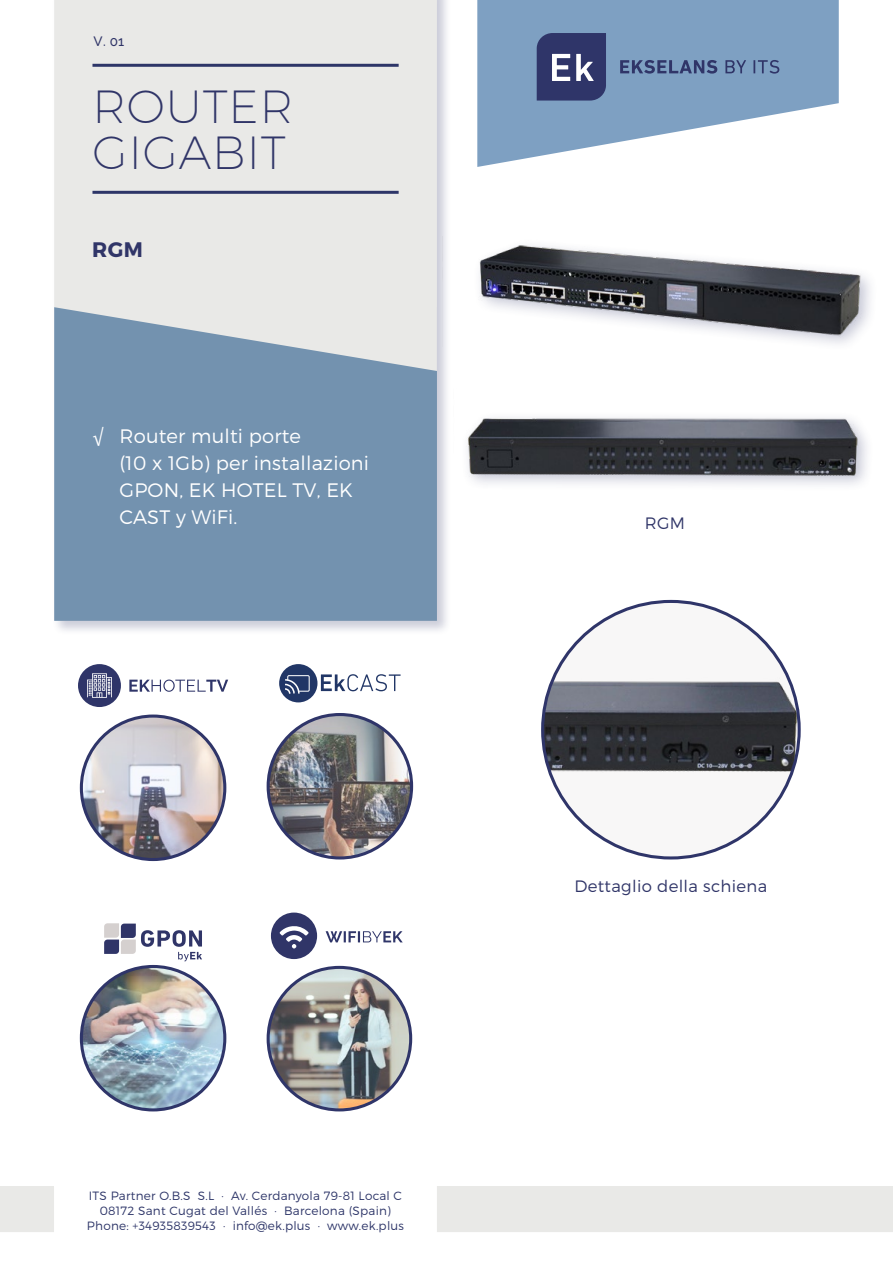
<style>
.page{position:relative;width:893px;height:1263px;background:#fff}
.page>*{position:absolute;margin:0;border:0;box-sizing:border-box;transform-origin:0 0}
.t1{font:200 46.5px/46.5px "Montserrat";letter-spacing:.02em;color:#303568}
.t2{font:700 21px "Montserrat";color:#303568}
.t3{font:300 19.5px/27px "Montserrat";letter-spacing:.01em;color:#fff}
.t4{font:300 16.5px "Montserrat";letter-spacing:.02em;color:#303568}
.t5{font:500 13.5px "Raleway";color:#303568}
.t6{font:300 12px/15px "Montserrat";letter-spacing:.02em;color:#2d3568;text-align:center}
.s1{font-family:"Helvetica Neue LT Std";font-weight:400}
</style>
<div class="page">
<div style="left:52px;top:0;width:399px;height:636px;background:#303568;opacity:.25"></div>
<div style="left:54px;top:0;width:383px;height:307px;background:#e9e9e7"></div>
<div style="left:0;top:1186px;width:54px;height:46px;background:#e9e9e7"></div>
<div style="left:437px;top:1186px;width:456px;height:46px;background:#e9e9e7"></div>
<svg style="left:54px;top:307px;width:383px;height:314px;fill:#7392af"></svg>
<hr style="left:92px;top:64px;width:307px;height:3px;background:#2d3568">
<hr style="left:92px;top:191px;width:307px;height:3px;background:#2d3568">
<svg style="left:477px;top:0;width:362px;height:167px;fill:#7ea0c2"></svg>
<svg style="left:537px;top:33px;width:69px;height:68px"></svg>
<svg style="left:620px;top:60px;width:97px;height:14px"></svg>
<svg style="left:725px;top:60px;width:21px;height:13px"></svg>
<svg style="left:753px;top:60px;width:26px;height:14px"></svg>
<div style="left:446px;top:238px;width:447px;height:114px;background:#fff"></div>
<img style="left:442px;top:236px;width:429px;height:110px">
<img style="left:466px;top:417px;width:401px;height:68px">
<div style="left:78px;top:664px;width:43px;height:43px;background:#2f3569;border-radius:50%"></div>
<svg style="left:129px;top:679px;width:99px;height:13px"></svg>
<svg style="left:87px;top:673px;width:25px;height:25px"></svg>
<img style="left:81px;top:718px;width:144px;height:141px">
<div style="left:80px;top:714px;width:146px;height:147px;border:3px solid #2f3569;border-radius:50%"></div>
<img style="left:268px;top:714px;width:144px;height:144px">
<div style="left:267px;top:713px;width:146px;height:146px;border:3px solid #2f3569;border-radius:50%"></div>
<svg style="left:321px;top:674px;width:80px;height:17px"></svg>
<div style="left:279px;top:664px;width:38px;height:38px;background:#213666;border-radius:50%"></div>
<svg style="left:285px;top:675px;width:25px;height:19px"></svg>
<svg style="left:104px;top:923px;width:98px;height:38px"></svg>
<img style="left:81px;top:966px;width:144px;height:144px">
<div style="left:80px;top:965px;width:146px;height:146px;border:3px solid #2f3569;border-radius:50%"></div>
<img style="left:268px;top:967px;width:143px;height:143px">
<div style="left:267px;top:966px;width:145px;height:145px;border:3px solid #2f3569;border-radius:50%"></div>
<svg style="left:271px;top:912px;width:46px;height:47px"></svg>
<svg style="left:326px;top:931px;width:77px;height:11px"></svg>
<div style="left:543px;top:601px;width:256px;height:257px;background:#f8f7f7;border-radius:50%"></div>
<img style="left:543px;top:618px;width:256px;height:210px">
<p class="t5" style="left:94px;top:33px;width:32px">V. 01</p>
<h1 class="t1" style="left:92px;top:82px;width:202px">ROUTER<br>GIGABIT</h1>
<h2 class="t2" style="left:92px;top:236px;width:52px">RGM</h2>
<h3 class="t3" style="left:119px;top:422px;width:251px;text-indent:-27px"><span class="s1">√</span> Router multi porte<br>(10 x 1Gb) per installazioni<br>GPON, EK HOTEL TV, EK<br>CAST y WiFi.</h3>
<p class="t6" style="left:87px;top:1188px;width:319px">ITS Partner O.B.S S.L · Av. Cerdanyola 79-81 Local C<br>08172 Sant Cugat del Vallés · Barcelona (Spain)<br>Phone: +34935839543 · info@ek.plus · www.ek.plus</p>
<h3 class="t4" style="left:645px;top:513px;width:42px">RGM</h3>
<h3 class="t4" style="left:574px;top:876px;width:194px">Dettaglio della schiena</h3>
</div>
